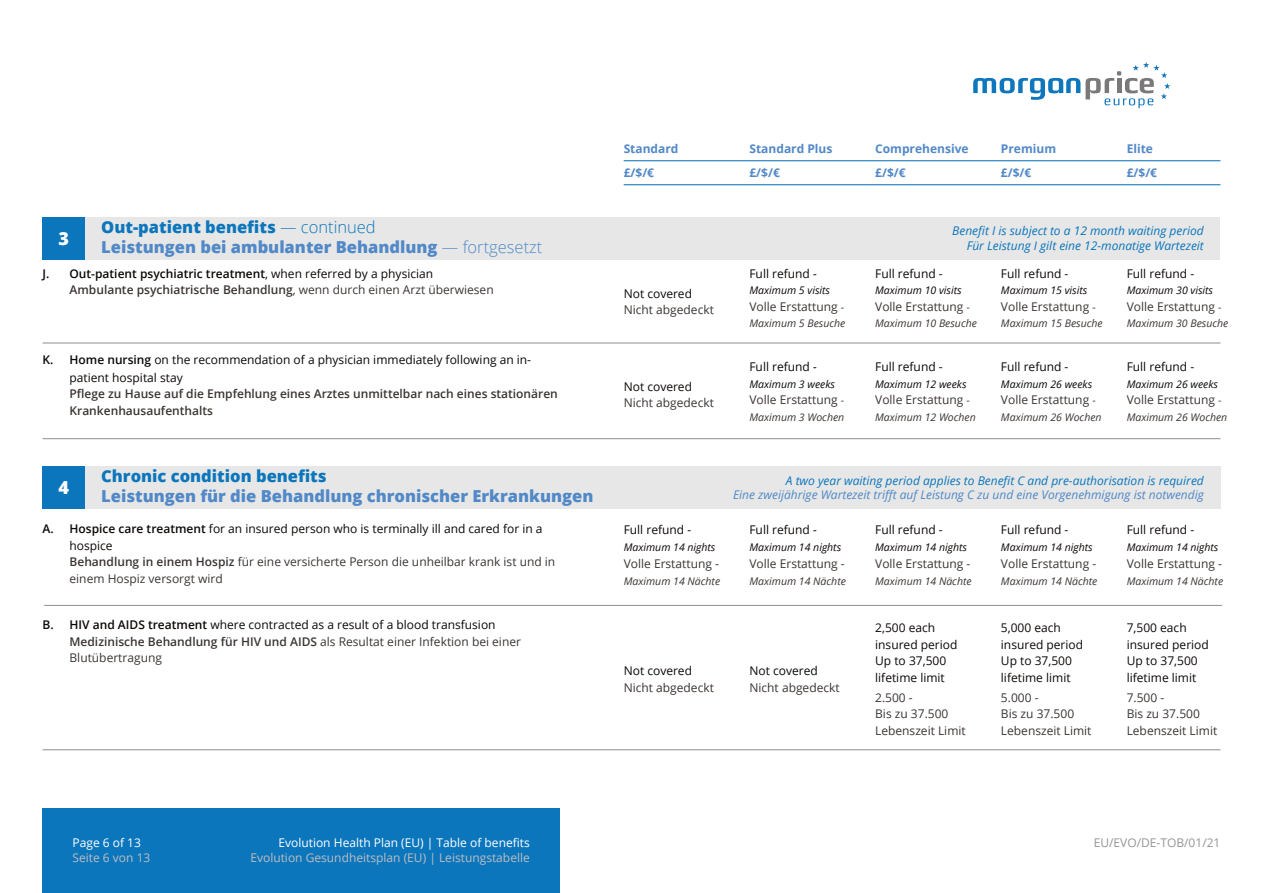
<style>
.page{position:relative;width:1263px;height:893px;background:#fff}
.page>*{position:absolute;margin:0;border:0;box-sizing:border-box;transform-origin:0 0}
.t1{font:800 18px "Open Sans";color:#fff}
.t2{font:800 16.5px "Open Sans";color:#5188c7}
.t3{font:800 16.5px "Open Sans";color:#0c76bd}
.t4{font:12px/16.5px "Open Sans";color:#3b3532}
.t5{font:12px/16.5px "Open Sans";color:#0c0806}
.t6{font:italic 12px/14.4px "Open Sans";color:#0c76bd;text-align:right}
.t7{font:600 12px/16.5px "Open Sans";color:#0c0806}
.t8{font:600 12px/16.5px "Open Sans";color:#3b3532}
.t9{font:italic 12px "Open Sans";color:#5188c7}
.t10{font:700 12px "Open Sans";color:#5188c7}
.t11{font:12px "Open Sans";color:#bcbdc0}
.t12{font:12px "Open Sans";color:#fff}
.t13{font:12px "Open Sans";color:#939598}
.t14{font:italic 10.5px "Open Sans";color:#3b3532}
.t15{font:italic 10.5px "Open Sans";color:#0c0806}
.s1{font-weight:300}
.s2{font-weight:400}
.s3{color:#3b3532}
.s4{font-weight:400;color:#3b3532}
.s5{font-style:italic}
.s6{font-size:10.5px}
.s7{font-weight:600}
.s8{font-weight:600;color:#0c0806}
.s9{color:#0c0806}
</style>
<div class="page">
<div style="left:43px;top:808px;width:517px;height:85px;background:#0c76bd"></div>
<svg style="left:973px;top:62px;width:197px;height:46px"></svg>
<hr style="left:624px;top:184px;width:596px;height:1px;background:#0c76bd">
<hr style="left:624px;top:160px;width:596px;height:1px;background:#0c76bd">
<div style="left:43px;top:466px;width:1177px;height:42px;background:#e6e7e6"></div>
<div style="left:43px;top:466px;width:42px;height:42px;background:#0c76bd"></div>
<hr style="left:44px;top:605px;width:1178px;height:1px;background:#939598">
<hr style="left:43px;top:749px;width:1177px;height:1px;background:#939598">
<div style="left:43px;top:217px;width:1177px;height:42px;background:#e6e7e6"></div>
<div style="left:43px;top:217px;width:42px;height:42px;background:#0c76bd"></div>
<hr style="left:43px;top:342px;width:1177px;height:2px;background:#939598">
<hr style="left:43px;top:438px;width:1177px;height:1px;background:#939598">
<p class="t10" style="left:624px;top:141px;width:56px">Standard</p>
<p class="t10" style="left:749px;top:141px;width:85px">Standard Plus</p>
<p class="t10" style="left:875px;top:141px;width:95px">Comprehensive</p>
<p class="t10" style="left:1001px;top:141px;width:57px">Premium</p>
<p class="t10" style="left:1127px;top:141px;width:28px">Elite</p>
<p class="t10" style="left:624px;top:165px;width:32px">£/$/€</p>
<p class="t10" style="left:749px;top:165px;width:32px">£/$/€</p>
<p class="t10" style="left:875px;top:165px;width:32px">£/$/€</p>
<p class="t10" style="left:1001px;top:165px;width:32px">£/$/€</p>
<p class="t10" style="left:1127px;top:165px;width:32px">£/$/€</p>
<p class="t1" style="left:59px;top:225px;width:12px">3</p>
<p class="t3" style="left:101px;top:215px;width:276px">Out-patient benefits <span class="s1">— continued</span></p>
<p class="t2" style="left:101px;top:235px;width:443px">Leistungen bei ambulanter Behandlung <span class="s1">— fortgesetzt</span></p>
<p class="t6" style="left:952px;top:224px;width:253px">Benefit I is subject to a 12 month waiting period<br>Für Leistung I gilt eine 12-monatige Wartezeit</p>
<p class="t7" style="left:70px;top:265px;width:426px;text-indent:-27px">J. Out-patient psychiatric treatment<span class="s2">, when referred by a physician<br></span><span class="s3">Ambulante psychiatrische Behandlung</span><span class="s4">, wenn durch einen Arzt überwiesen</span></p>
<p class="t5" style="left:624px;top:285px;width:70px">Not covered</p>
<p class="t5" style="left:749px;top:265px;width:69px">Full refund <span class="s5">-</span></p>
<p class="t15" style="left:749px;top:283px;width:82px">Maximum 5 visits</p>
<p class="t5" style="left:875px;top:265px;width:69px">Full refund -</p>
<p class="t15" style="left:875px;top:283px;width:88px">Maximum 10 visits</p>
<p class="t5" style="left:1001px;top:265px;width:69px">Full refund -</p>
<p class="t15" style="left:1001px;top:283px;width:88px">Maximum 15 visits</p>
<p class="t5" style="left:1127px;top:265px;width:69px">Full refund -</p>
<p class="t15" style="left:1127px;top:283px;width:88px">Maximum 30 visits</p>
<p class="t4" style="left:624px;top:301px;width:92px">Nicht abgedeckt</p>
<p class="t4" style="left:749px;top:298px;width:96px">Volle Erstattung <span class="s6">-</span></p>
<p class="t14" style="left:749px;top:316px;width:97px">Maximum 5 Besuche</p>
<p class="t4" style="left:875px;top:298px;width:96px">Volle Erstattung <span class="s6">-</span></p>
<p class="t14" style="left:875px;top:316px;width:103px">Maximum 10 Besuche</p>
<p class="t4" style="left:1001px;top:298px;width:96px">Volle Erstattung <span class="s6">-</span></p>
<p class="t14" style="left:1001px;top:316px;width:103px">Maximum 15 Besuche</p>
<p class="t4" style="left:1127px;top:298px;width:96px">Volle Erstattung <span class="s6">-</span></p>
<p class="t14" style="left:1127px;top:316px;width:103px">Maximum 30 Besuche</p>
<p class="t5" style="left:70px;top:350px;width:463px;line-height:18px;text-indent:-27px"><span class="s7">K. Home nursing</span> on the recommendation of a physician immediately following an in&shy;patient hospital stay</p>
<p class="t8" style="left:70px;top:385px;width:490px">Pflege zu Hause auf die Empfehlung eines Arztes unmittelbar nach eines stationären<br>Krankenhausaufenthalts</p>
<p class="t5" style="left:624px;top:378px;width:70px">Not covered</p>
<p class="t4" style="left:624px;top:394px;width:92px">Nicht abgedeckt</p>
<p class="t5" style="left:749px;top:358px;width:69px">Full refund <span class="s5">-</span></p>
<p class="t15" style="left:749px;top:377px;width:87px">Maximum 3 weeks</p>
<p class="t4" style="left:749px;top:391px;width:96px">Volle Erstattung <span class="s6">-</span></p>
<p class="t14" style="left:749px;top:410px;width:96px">Maximum 3 Wochen</p>
<p class="t5" style="left:875px;top:358px;width:69px">Full refund -</p>
<p class="t15" style="left:875px;top:377px;width:93px">Maximum 12 weeks</p>
<p class="t4" style="left:875px;top:391px;width:96px">Volle Erstattung <span class="s6">-</span></p>
<p class="t14" style="left:875px;top:410px;width:102px">Maximum 12 Wochen</p>
<p class="t5" style="left:1001px;top:358px;width:69px">Full refund -</p>
<p class="t15" style="left:1001px;top:377px;width:93px">Maximum 26 weeks</p>
<p class="t4" style="left:1001px;top:391px;width:96px">Volle Erstattung <span class="s6">-</span></p>
<p class="t14" style="left:1001px;top:410px;width:102px">Maximum 26 Wochen</p>
<p class="t5" style="left:1127px;top:358px;width:69px">Full refund -</p>
<p class="t15" style="left:1127px;top:377px;width:93px">Maximum 26 weeks</p>
<p class="t4" style="left:1127px;top:391px;width:96px">Volle Erstattung <span class="s6">-</span></p>
<p class="t14" style="left:1127px;top:410px;width:102px">Maximum 26 Wochen</p>
<p class="t3" style="left:101px;top:464px;width:227px">Chronic condition benefits</p>
<p class="t2" style="left:101px;top:484px;width:494px">Leistungen für die Behandlung chronischer Erkrankungen</p>
<p class="t5" style="left:70px;top:520px;width:474px;text-indent:-27px"><span class="s7">A. Hospice care treatment</span> for an insured person who is terminally ill and cared for in a hospice</p>
<p class="t4" style="left:70px;top:553px;width:487px"><span class="s7">Behandlung in einem Hospiz</span> für eine versicherte Person die unheilbar krank ist und in einem Hospiz versorgt wird</p>
<p class="t4" style="left:70px;top:616px;width:453px;text-indent:-27px"><span class="s8">B. HIV and AIDS treatment</span> <span class="s9">where contracted as a result of a blood transfusion<br></span><span class="s7">Medizinische Behandlung für HIV und AIDS</span> als Resultat einer Infektion bei einer<br>Blutübertragung</p>
<p class="t5" style="left:875px;top:619px;width:84px">2,500 each insured period</p>
<p class="t6" style="left:786px;top:473px;width:419px">A two year waiting period applies to Benefit C and pre-authorisation is required</p>
<p class="t9" style="left:733px;top:486px;width:472px">Eine zweijährige Wartezeit trifft auf Leistung C zu und eine Vorgenehmigung ist notwendig</p>
<p class="t1" style="left:59px;top:474px;width:12px">4</p>
<p class="t5" style="left:624px;top:522px;width:69px">Full refund <span class="s5">-</span></p>
<p class="t15" style="left:624px;top:540px;width:93px">Maximum 14 nights</p>
<p class="t5" style="left:749px;top:522px;width:69px">Full refund <span class="s5">-</span></p>
<p class="t15" style="left:749px;top:540px;width:93px">Maximum 14 nights</p>
<p class="t5" style="left:875px;top:522px;width:69px">Full refund -</p>
<p class="t15" style="left:875px;top:540px;width:93px">Maximum 14 nights</p>
<p class="t5" style="left:1001px;top:522px;width:69px">Full refund -</p>
<p class="t15" style="left:1001px;top:540px;width:93px">Maximum 14 nights</p>
<p class="t5" style="left:1127px;top:522px;width:69px">Full refund -</p>
<p class="t15" style="left:1127px;top:540px;width:93px">Maximum 14 nights</p>
<p class="t4" style="left:624px;top:555px;width:97px">Volle Erstattung -</p>
<p class="t14" style="left:624px;top:573px;width:98px">Maximum 14 Nächte</p>
<p class="t4" style="left:749px;top:555px;width:97px">Volle Erstattung -</p>
<p class="t14" style="left:749px;top:573px;width:98px">Maximum 14 Nächte</p>
<p class="t4" style="left:875px;top:555px;width:97px">Volle Erstattung -</p>
<p class="t14" style="left:875px;top:573px;width:98px">Maximum 14 Nächte</p>
<p class="t4" style="left:1001px;top:555px;width:97px">Volle Erstattung -</p>
<p class="t14" style="left:1001px;top:573px;width:98px">Maximum 14 Nächte</p>
<p class="t4" style="left:1127px;top:555px;width:97px">Volle Erstattung -</p>
<p class="t14" style="left:1127px;top:573px;width:98px">Maximum 14 Nächte</p>
<p class="t5" style="left:1001px;top:619px;width:84px">5,000 each insured period</p>
<p class="t5" style="left:1001px;top:652px;width:73px">Up to 37,500 lifetime limit</p>
<p class="t4" style="left:1001px;top:689px;width:39px">5.000 -</p>
<p class="t4" style="left:1001px;top:705px;width:92px">Bis zu 37.500<br>Lebenszeit Limit</p>
<p class="t5" style="left:1127px;top:619px;width:84px">7,500 each insured period</p>
<p class="t5" style="left:1127px;top:652px;width:73px">Up to 37,500 lifetime limit</p>
<p class="t4" style="left:1127px;top:689px;width:39px">7.500 -</p>
<p class="t4" style="left:1127px;top:705px;width:92px">Bis zu 37.500<br>Lebenszeit Limit</p>
<p class="t5" style="left:875px;top:652px;width:73px">Up to 37,500 lifetime limit</p>
<p class="t4" style="left:875px;top:689px;width:39px">2.500 -</p>
<p class="t4" style="left:875px;top:705px;width:92px">Bis zu 37.500<br>Lebenszeit Limit</p>
<p class="t5" style="left:624px;top:662px;width:70px">Not covered</p>
<p class="t5" style="left:749px;top:662px;width:70px">Not covered</p>
<p class="t4" style="left:624px;top:679px;width:92px">Nicht abgedeckt</p>
<p class="t4" style="left:749px;top:679px;width:92px">Nicht abgedeckt</p>
<p class="t12" style="left:73px;top:834px;width:70px">Page 6 of 13</p>
<p class="t11" style="left:73px;top:849px;width:79px">Seite 6 von 13</p>
<p class="t12" style="left:278px;top:834px;width:253px">Evolution Health Plan (EU) | Table of benefits</p>
<p class="t13" style="left:1094px;top:834px;width:128px">EU/EVO/DE-TOB/01/21</p>
<p class="t11" style="left:250px;top:849px;width:281px">Evolution Gesundheitsplan (EU) | Leistungstabelle</p>
</div>
